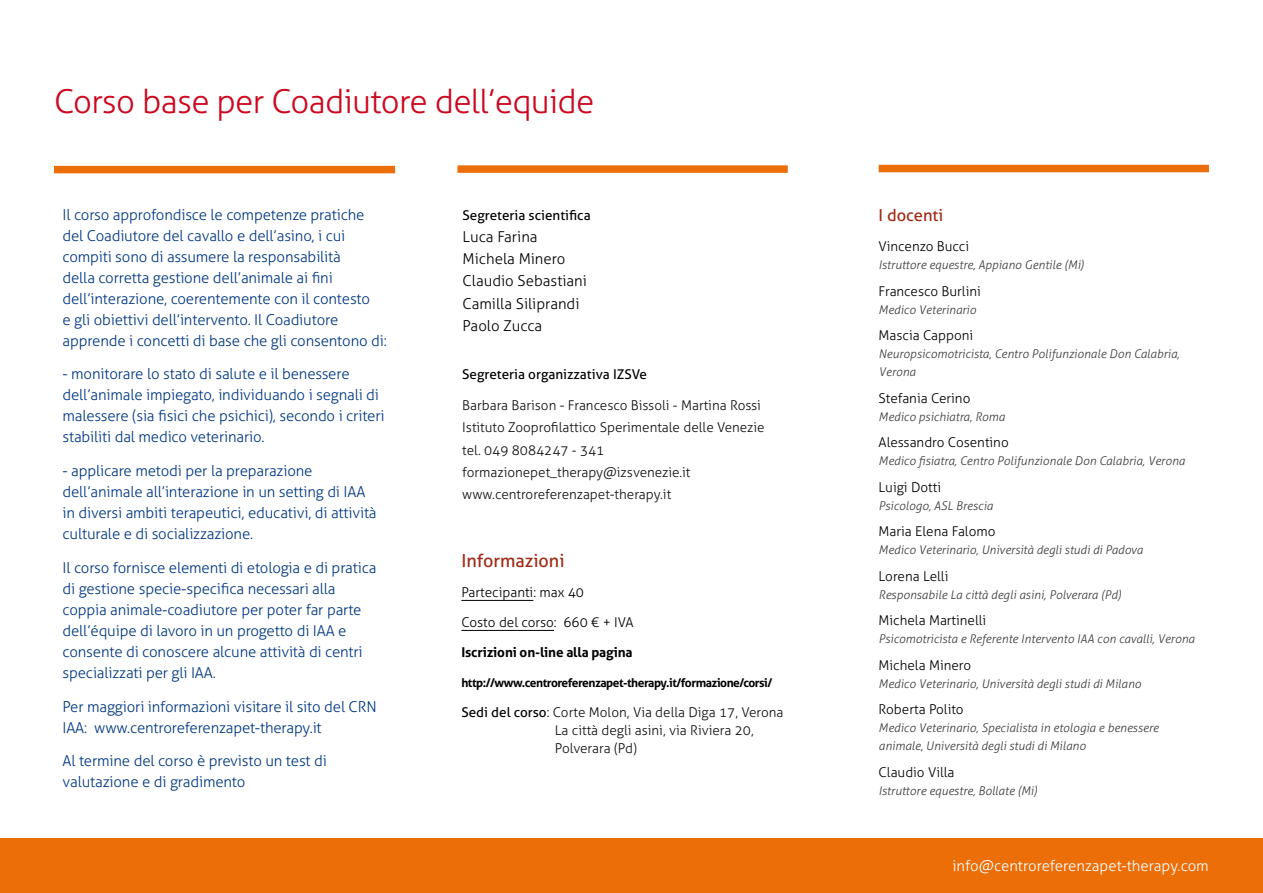
<style>
.page{position:relative;width:1263px;height:893px;background:#fff}
.page>*{position:absolute;margin:0;border:0;box-sizing:border-box;transform-origin:0 0}
.t1{font:300 33px "Aller";letter-spacing:-.02em;color:#cc071e}
.t2{font:18px "Aller";color:#9f2914}
.t3{font:16.5px "Aller";color:#9f2914}
.t4{font:300 15px/21px "Aller";letter-spacing:-.01em;color:#003882}
.Normale{font:300 15px "Aller";color:#000}
.t5{font:300 15px "Aller";color:#fff}
.Normale-2{font:300 13.5px/18px "Aller";color:#101110}
.t6{font:300 13.5px "Aller";color:#000}
.t7{font:13.5px "Aller";color:#000}
.t8{font:700 13.5px "Aller";letter-spacing:-.01em;color:#000}
.t9{font:italic 300 12px/18px "Aller";color:#3e3e40}
.t10{font:700 12px "Aller";letter-spacing:-.04em;color:#000}
.s1{font-weight:400;color:#000}
.s2{color:#000}
</style>
<div class="page">
<div style="left:0;top:838px;width:1263px;height:55px;background:#eb6e08"></div>
<div style="left:54px;top:166px;width:341px;height:7px;background:#eb6e08"></div>
<div style="left:457px;top:165px;width:331px;height:8px;background:#eb6e08"></div>
<hr style="left:461px;top:600px;width:72px;height:1px;background:#000">
<hr style="left:461px;top:630px;width:93px;height:1px;background:#000">
<div style="left:879px;top:165px;width:330px;height:7px;background:#eb6e08"></div>
<p class="t1" style="left:54px;top:81px;width:542px">Corso base per Coadiutore dell’equide</p>
<p class="t4" style="left:63px;top:204px;width:326px">Il corso approfondisce le competenze pratiche del Coadiutore del cavallo e dell’asino, i cui compiti sono di assumere la responsabilità<br>della corretta gestione dell’animale ai fini dell’interazione, coerentemente con il contesto<br>e gli obiettivi dell’intervento. Il Coadiutore apprende i concetti di base che gli consentono di:</p>
<p class="t4" style="left:63px;top:363px;width:324px">- monitorare lo stato di salute e il benessere dell’animale impiegato, individuando i segnali di malessere (sia fisici che psichici), secondo i criteri stabiliti dal medico veterinario.</p>
<p class="t4" style="left:63px;top:460px;width:316px">- applicare metodi per la preparazione dell’animale all’interazione in un setting di IAA in diversi ambiti terapeutici, educativi, di attività culturale e di socializzazione.</p>
<p class="t4" style="left:63px;top:557px;width:315px">Il corso fornisce elementi di etologia e di pratica di gestione specie-specifica necessari alla coppia animale-coadiutore per poter far parte dell’équipe di lavoro in un progetto di IAA e consente di conoscere alcune attività di centri specializzati per gli IAA.</p>
<p class="t4" style="left:63px;top:696px;width:316px">Per maggiori informazioni visitare il sito del CRN<br>IAA: www.centroreferenzapet-therapy.it</p>
<p class="t4" style="left:63px;top:750px;width:266px">Al termine del corso è previsto un test di valutazione e di gradimento</p>
<p class="t7" style="left:463px;top:206px;width:130px">Segreteria scientifica</p>
<p class="Normale" style="left:463px;top:227px;width:76px">Luca Farina</p>
<p class="Normale" style="left:463px;top:250px;width:104px">Michela Minero</p>
<p class="Normale" style="left:463px;top:272px;width:126px">Claudio Sebastiani</p>
<p class="Normale" style="left:463px;top:294px;width:118px">Camilla Siliprandi</p>
<p class="Normale" style="left:463px;top:316px;width:81px">Paolo Zucca</p>
<p class="t7" style="left:462px;top:366px;width:186px">Segreteria organizzativa IZSVe</p>
<p class="Normale-2" style="left:462px;top:396px;width:300px">Barbara Barison - Francesco Bissoli - Martina Rossi</p>
<p class="Normale-2" style="left:462px;top:418px;width:304px">Istituto Zooprofilattico Sperimentale delle Venezie</p>
<p class="Normale-2" style="left:462px;top:441px;width:144px">tel. 049 8084247 - 341</p>
<p class="Normale-2" style="left:462px;top:463px;width:230px">formazionepet_therapy@izsvenezie.it</p>
<p class="Normale-2" style="left:462px;top:485px;width:210px">www.centroreferenzapet-therapy.it</p>
<p class="t2" style="left:461px;top:550px;width:105px">Informazioni</p>
<p class="t6" style="left:461px;top:584px;width:124px">Partecipanti: max 40</p>
<p class="t6" style="left:461px;top:614px;width:174px">Costo del corso: 660 € + IVA</p>
<p class="t8" style="left:461px;top:644px;width:173px">Iscrizioni on-line alla pagina</p>
<p class="t10" style="left:461px;top:676px;width:312px">http://www.centroreferenzapet-therapy.it/formazione/corsi/</p>
<p class="Normale-2" style="left:461px;top:704px;width:324px"><span class="s1">Sedi del corso</span><span class="s2">:</span> Corte Molon, Via della Diga 17, Verona</p>
<p class="Normale-2" style="left:555px;top:722px;width:200px">La città degli asini, via Riviera 20,<br>Polverara (Pd)</p>
<p class="t3" style="left:878px;top:205px;width:66px">I docenti</p>
<p class="t6" style="left:878px;top:238px;width:92px">Vincenzo Bucci</p>
<p class="t9" style="left:878px;top:256px;width:207px">Istruttore equestre, Appiano Gentile (Mi)</p>
<p class="t6" style="left:878px;top:283px;width:104px">Francesco Burlini</p>
<p class="t9" style="left:878px;top:301px;width:99px">Medico Veterinario</p>
<p class="t6" style="left:878px;top:327px;width:96px">Mascia Capponi</p>
<p class="t9" style="left:878px;top:345px;width:303px">Neuropsicomotricista, Centro Polifunzionale Don Calabria,<br>Verona</p>
<p class="t6" style="left:878px;top:390px;width:93px">Stefania Cerino</p>
<p class="t9" style="left:878px;top:408px;width:128px">Medico psichiatra, Roma</p>
<p class="t6" style="left:878px;top:434px;width:132px">Alessandro Cosentino</p>
<p class="t9" style="left:878px;top:452px;width:308px">Medico fisiatra, Centro Polifunzionale Don Calabria, Verona</p>
<p class="t6" style="left:878px;top:479px;width:64px">Luigi Dotti</p>
<p class="t9" style="left:878px;top:497px;width:116px">Psicologo, ASL Brescia</p>
<p class="t6" style="left:878px;top:523px;width:118px">Maria Elena Falomo</p>
<p class="t9" style="left:878px;top:541px;width:266px">Medico Veterinario, Università degli studi di Padova</p>
<p class="t6" style="left:878px;top:568px;width:71px">Lorena Lelli</p>
<p class="t9" style="left:878px;top:586px;width:244px">Responsabile La città degli asini, Polverara (Pd)</p>
<p class="t6" style="left:878px;top:612px;width:109px">Michela Martinelli</p>
<p class="t9" style="left:878px;top:630px;width:318px">Psicomotricista e Referente Intervento IAA con cavalli, Verona</p>
<p class="t6" style="left:878px;top:657px;width:94px">Michela Minero</p>
<p class="t9" style="left:878px;top:675px;width:264px">Medico Veterinario, Università degli studi di Milano</p>
<p class="t6" style="left:878px;top:701px;width:87px">Roberta Polito</p>
<p class="t9" style="left:878px;top:719px;width:282px">Medico Veterinario, Specialista in etologia e benessere animale, Università degli studi di Milano</p>
<p class="t6" style="left:878px;top:764px;width:77px">Claudio Villa</p>
<p class="t9" style="left:878px;top:782px;width:160px">Istruttore equestre, Bollate (Mi)</p>
<p class="t5" style="left:952px;top:856px;width:258px">info@centroreferenzapet-therapy.com</p>
</div>
